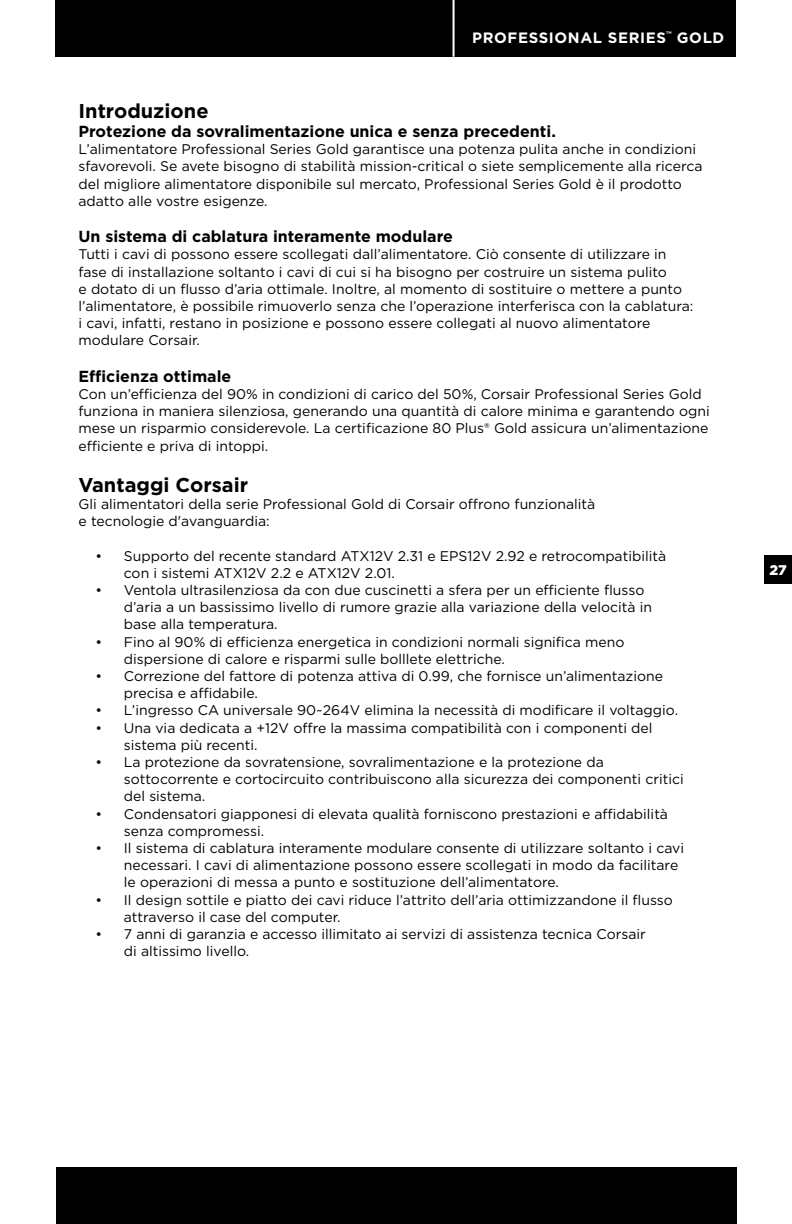
<style>
.page{position:relative;width:792px;height:1224px;background:#fff}
.page>*{position:absolute;margin:0;border:0;box-sizing:border-box;transform-origin:0 0}
.t1{font:700 20px "Gotham";color:#000}
.t2{font:700 16px "Gotham";color:#000}
.t3{font:700 15px "Gotham";letter-spacing:.04em;color:#fff}
.t4{font:14px/17.2px "Gotham";color:#000}
.t5{font:900 14px "Gotham";color:#fff}
</style>
<div class="page">
<div style="left:764px;top:556px;width:28px;height:28px;background:#000"></div>
<div style="left:56px;top:0;width:680px;height:57px;background:#000"></div>
<div style="left:56px;top:1167px;width:680px;height:57px;background:#000"></div>
<hr style="left:453px;top:0;width:2px;height:57px;background:#fff">
<p class="t3" style="left:472px;top:28px;width:254px">PROFESSIONAL SERIES<sup>™</sup> GOLD</p>
<h1 class="t1" style="left:79px;top:97px;width:132px">Introduzione</h1>
<p class="t2" style="left:79px;top:121px;width:479px">Protezione da sovralimentazione unica e senza precedenti.</p>
<p class="t4" style="left:79px;top:140px;width:626px">L’alimentatore Professional Series Gold garantisce una potenza pulita anche in condizioni sfavorevoli. Se avete bisogno di stabilità mission-critical o siete semplicemente alla ricerca del migliore alimentatore disponibile sul mercato, Professional Series Gold è il prodotto adatto alle vostre esigenze.</p>
<p class="t2" style="left:79px;top:226px;width:376px">Un sistema di cablatura interamente modulare</p>
<p class="t4" style="left:79px;top:246px;width:616px">Tutti i cavi di possono essere scollegati dall’alimentatore. Ciò consente di utilizzare in fase di installazione soltanto i cavi di cui si ha bisogno per costruire un sistema pulito<br>e dotato di un flusso d’aria ottimale. Inoltre, al momento di sostituire o mettere a punto l’alimentatore, è possibile rimuoverlo senza che l’operazione interferisca con la cablatura: i cavi, infatti, restano in posizione e possono essere collegati al nuovo alimentatore modulare Corsair.</p>
<p class="t2" style="left:79px;top:365px;width:154px">Efficienza ottimale</p>
<p class="t4" style="left:79px;top:385px;width:633px">Con un’efficienza del 90% in condizioni di carico del 50%, Corsair Professional Series Gold funziona in maniera silenziosa, generando una quantità di calore minima e garantendo ogni mese un risparmio considerevole. La certificazione 80 Plus® Gold assicura un’alimentazione efficiente e priva di intoppi.</p>
<h1 class="t1" style="left:79px;top:471px;width:171px">Vantaggi Corsair</h1>
<p class="t4" style="left:79px;top:495px;width:518px">Gli alimentatori della serie Professional Gold di Corsair offrono funzionalità e tecnologie d'avanguardia:</p>
<p class="t4" style="left:124px;top:547px;width:544px;text-indent:-28px">• Supporto del recente standard ATX12V 2.31 e EPS12V 2.92 e retrocompatibilità con i sistemi ATX12V 2.2 e ATX12V 2.01.</p>
<p class="t4" style="left:124px;top:581px;width:530px;text-indent:-28px">• Ventola ultrasilenziosa da con due cuscinetti a sfera per un efficiente flusso d’aria a un bassissimo livello di rumore grazie alla variazione della velocità in base alla temperatura.</p>
<p class="t4" style="left:124px;top:633px;width:502px;text-indent:-28px">• Fino al 90% di efficienza energetica in condizioni normali significa meno dispersione di calore e risparmi sulle bolllete elettriche.</p>
<p class="t4" style="left:124px;top:667px;width:541px;text-indent:-28px">• Correzione del fattore di potenza attiva di 0.99, che fornisce un’alimentazione precisa e affidabile.</p>
<p class="t4" style="left:96px;top:702px;width:584px">• L’ingresso CA universale 90~264V elimina la necessità di modificare il voltaggio.</p>
<p class="t4" style="left:124px;top:719px;width:530px;text-indent:-28px">• Una via dedicata a +12V offre la massima compatibilità con i componenti del sistema più recenti.</p>
<p class="t4" style="left:124px;top:753px;width:561px;text-indent:-28px">• La protezione da sovratensione, sovralimentazione e la protezione da sottocorrente e cortocircuito contribuiscono alla sicurezza dei componenti critici del sistema.</p>
<p class="t4" style="left:124px;top:805px;width:546px;text-indent:-28px">• Condensatori giapponesi di elevata qualità forniscono prestazioni e affidabilità senza compromessi.</p>
<p class="t4" style="left:124px;top:839px;width:562px;text-indent:-28px">• Il sistema di cablatura interamente modulare consente di utilizzare soltanto i cavi necessari. I cavi di alimentazione possono essere scollegati in modo da facilitare le operazioni di messa a punto e sostituzione dell’alimentatore.</p>
<p class="t4" style="left:124px;top:891px;width:551px;text-indent:-28px">• Il design sottile e piatto dei cavi riduce l’attrito dell’aria ottimizzandone il flusso attraverso il case del computer.</p>
<p class="t4" style="left:124px;top:925px;width:523px;text-indent:-28px">• 7 anni di garanzia e accesso illimitato ai servizi di assistenza tecnica Corsair di altissimo livello.</p>
<p class="t5" style="left:769px;top:560px;width:19px">27</p>
</div>
